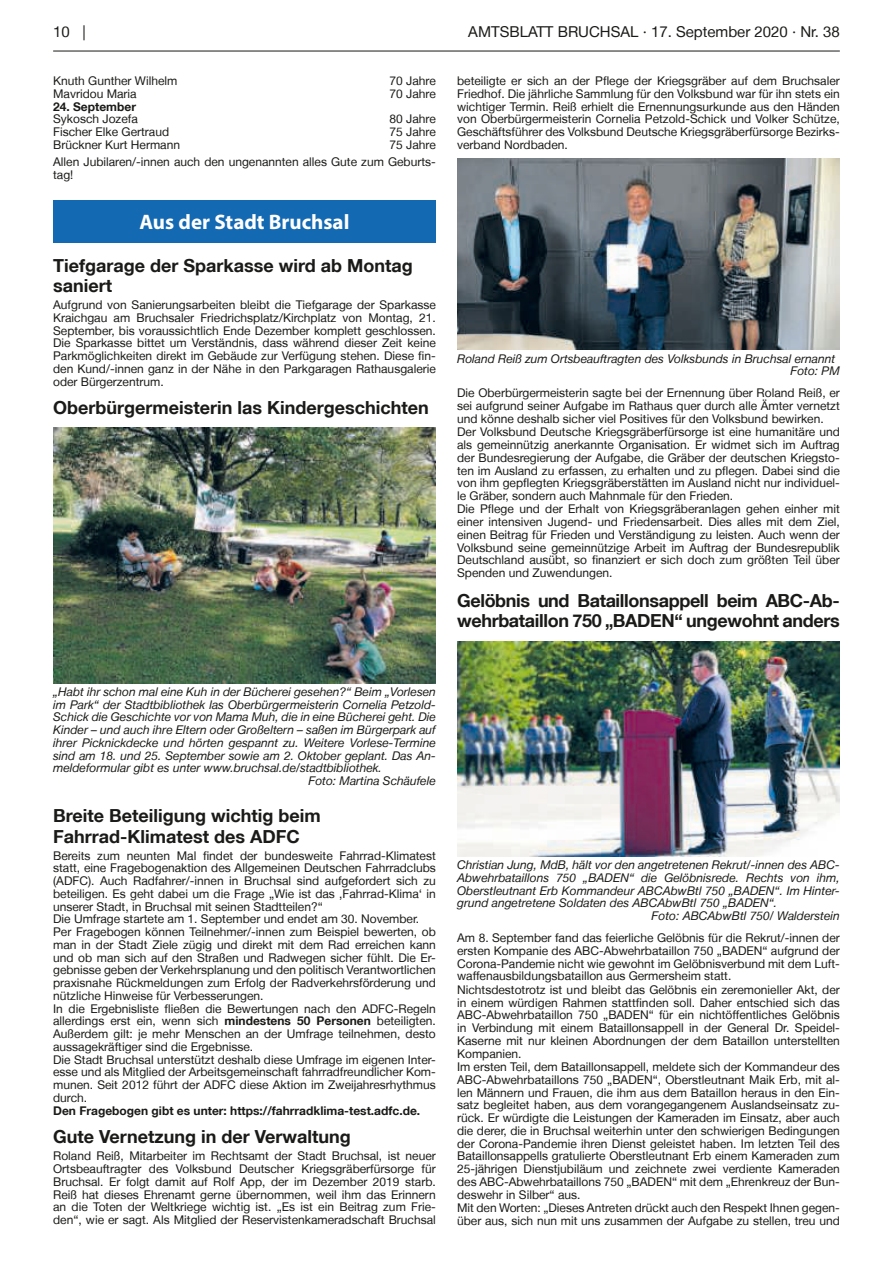
<style>
.page{position:relative;width:893px;height:1263px;background:#fff}
.page>*{position:absolute;margin:0;border:0;box-sizing:border-box;transform-origin:0 0}
.t1{font:700 21px "Myriad Pro";color:#fff}
.NM_Überschrift_groß{font:700 18px/20.2px "Helvetica Neue LT";color:#1a1a18}
.NM_Überschrift_groß-2{font:700 18px/20.2px "Helvetica Neue LT";letter-spacing:-.02em;color:#1a1a18}
.t2{font:15px "Helvetica Neue LT";color:#1a1a18}
.NM_Textblock{font:12px/12.8px "Helvetica Neue LT";color:#1a1a18;text-align:justify}
.NM_Bild{font:italic 12px/12.8px "Helvetica Neue LT";color:#1a1a18}
.NM_Textblock-2{font:700 12px "Helvetica Neue LT";color:#1a1a18}
.s1{font-weight:700}
</style>
<div class="page">
<hr style="left:53px;top:51px;width:787px;height:1px;background:#1a1a18">
<img style="left:457px;top:159px;width:383px;height:191px">
<img style="left:457px;top:641px;width:383px;height:215px">
<div style="left:53px;top:201px;width:383px;height:42px;background:#1469b3"></div>
<img style="left:53px;top:428px;width:383px;height:255px">
<p class="t2" style="left:53px;top:23px;width:34px">10 |</p>
<p class="t2" style="left:468px;top:23px;width:373px">AMTSBLATT BRUCHSAL · 17. September 2020 · Nr. 38</p>
<p class="NM_Textblock" style="left:457px;top:74px;width:384px">beteiligte er sich an der Pflege der Kriegsgräber auf dem Bruchsaler Friedhof. Die jährliche Sammlung für den Volksbund war für ihn stets ein wichtiger Termin. Reiß erhielt die Ernennungsurkunde aus den Händen von Oberbürgermeisterin Cornelia Petzold-Schick und Volker Schütze, Geschäftsführer des Volksbund Deutsche Kriegsgräberfürsorge Bezirks&shy;verband Nordbaden.</p>
<p class="NM_Textblock" style="left:53px;top:74px;width:126px">Knuth Gunther Wilhelm</p>
<p class="NM_Textblock" style="left:390px;top:74px;width:48px">70 Jahre</p>
<p class="NM_Textblock" style="left:53px;top:87px;width:85px">Mavridou Maria</p>
<p class="NM_Textblock" style="left:390px;top:87px;width:48px">70 Jahre</p>
<p class="NM_Textblock-2" style="left:53px;top:99px;width:84px">24. September</p>
<p class="NM_Textblock" style="left:53px;top:113px;width:86px">Sykosch Jozefa</p>
<p class="NM_Textblock" style="left:390px;top:113px;width:48px">80 Jahre</p>
<p class="NM_Textblock" style="left:53px;top:125px;width:118px">Fischer Elke Gertraud</p>
<p class="NM_Textblock" style="left:390px;top:125px;width:48px">75 Jahre</p>
<p class="NM_Textblock" style="left:53px;top:138px;width:128px">Brückner Kurt Hermann</p>
<p class="NM_Textblock" style="left:390px;top:138px;width:48px">75 Jahre</p>
<p class="NM_Textblock" style="left:53px;top:155px;width:384px">Allen Jubilaren/-innen auch den ungenannten alles Gute zum Geburts&shy;tag!</p>
<p class="t1" style="left:140px;top:208px;width:211px">Aus der Stadt Bruchsal</p>
<p class="NM_Überschrift_groß" style="left:53px;top:255px;width:361px">Tiefgarage der Sparkasse wird ab Montag saniert</p>
<p class="NM_Textblock" style="left:53px;top:298px;width:384px">Aufgrund von Sanierungsarbeiten bleibt die Tiefgarage der Sparkasse Kraichgau am Bruchsaler Friedrichsplatz/Kirchplatz von Montag, 21.<br>September, bis voraussichtlich Ende Dezember komplett geschlossen.<br>Die Sparkasse bittet um Verständnis, dass während dieser Zeit keine Parkmöglichkeiten direkt im Gebäude zur Verfügung stehen. Diese fin&shy;den Kund/-innen ganz in der Nähe in den Parkgaragen Rathausgalerie oder Bürgerzentrum.</p>
<p class="NM_Überschrift_groß" style="left:53px;top:397px;width:377px">Oberbürgermeisterin las Kindergeschichten</p>
<p class="NM_Bild" style="left:790px;top:352px;width:51px;text-indent:-333px">Roland Reiß zum Ortsbeauftragten des Volksbunds in Bruchsal ernannt<br>Foto: PM</p>
<p class="NM_Textblock" style="left:457px;top:386px;width:384px">Die Oberbürgermeisterin sagte bei der Ernennung über Roland Reiß, er sei aufgrund seiner Aufgabe im Rathaus quer durch alle Ämter vernetzt und könne deshalb sicher viel Positives für den Volksbund bewirken.</p>
<p class="NM_Textblock" style="left:457px;top:425px;width:384px">Der Volksbund Deutsche Kriegsgräberfürsorge ist eine humanitäre und als gemeinnützig anerkannte Organisation. Er widmet sich im Auftrag der Bundesregierung der Aufgabe, die Gräber der deutschen Kriegsto&shy;ten im Ausland zu erfassen, zu erhalten und zu pflegen. Dabei sind die von ihm gepflegten Kriegsgräberstätten im Ausland nicht nur individuel&shy;le Gräber, sondern auch Mahnmale für den Frieden.</p>
<p class="NM_Textblock" style="left:457px;top:503px;width:384px">Die Pflege und der Erhalt von Kriegsgräberanlagen gehen einher mit einer intensiven Jugend- und Friedensarbeit. Dies alles mit dem Ziel, einen Beitrag für Frieden und Verständigung zu leisten. Auch wenn der Volksbund seine gemeinnützige Arbeit im Auftrag der Bundesrepublik Deutschland ausübt, so finanziert er sich doch zum größten Teil über Spenden und Zuwendungen.</p>
<p class="NM_Überschrift_groß-2" style="left:457px;top:590px;width:384px">Gelöbnis und Bataillonsappell beim ABC-Ab&shy;wehrbataillon 750 „BADEN“ ungewohnt anders</p>
<p class="NM_Bild" style="left:53px;top:685px;width:384px;text-align:justify">„Habt ihr schon mal eine Kuh in der Bücherei gesehen?“ Beim „Vorlesen im Park“ der Stadtbibliothek las Oberbürgermeisterin Cornelia Petzold-Schick die Geschichte vor von Mama Muh, die in eine Bücherei geht. Die Kinder – und auch ihre Eltern oder Großeltern – saßen im Bürgerpark auf ihrer Picknickdecke und hörten gespannt zu. Weitere Vorlese-Termine sind am 18. und 25. September sowie am 2. Oktober geplant. Das An&shy;meldeformular gibt es unter www.bruchsal.de/stadtbibliothek.</p>
<p class="NM_Bild" style="left:308px;top:774px;width:129px">Foto: Martina Schäufele</p>
<p class="NM_Überschrift_groß" style="left:53px;top:805px;width:269px">Breite Beteiligung wichtig beim<br>Fahrrad-Klimatest des ADFC</p>
<p class="NM_Textblock" style="left:53px;top:849px;width:384px">Bereits zum neunten Mal findet der bundesweite Fahrrad-Klimatest statt, eine Fragebogenaktion des Allgemeinen Deutschen Fahrradclubs (ADFC). Auch Radfahrer/-innen in Bruchsal sind aufgefordert sich zu beteiligen. Es geht dabei um die Frage „Wie ist das ‚Fahrrad-Klima‘ in unserer Stadt, in Bruchsal mit seinen Stadtteilen?“</p>
<p class="NM_Textblock" style="left:53px;top:912px;width:368px">Die Umfrage startete am 1. September und endet am 30. November.</p>
<p class="NM_Textblock" style="left:53px;top:925px;width:384px">Per Fragebogen können Teilnehmer/-innen zum Beispiel bewerten, ob man in der Stadt Ziele zügig und direkt mit dem Rad erreichen kann und ob man sich auf den Straßen und Radwegen sicher fühlt. Die Er&shy;gebnisse geben der Verkehrsplanung und den politisch Verantwortlichen praxisnahe Rückmeldungen zum Erfolg der Radverkehrsförderung und nützliche Hinweise für Verbesserungen.</p>
<p class="NM_Textblock" style="left:53px;top:1002px;width:384px">In die Ergebnisliste fließen die Bewertungen nach den ADFC-Regeln allerdings erst ein, wenn sich <span class="s1">mindestens 50 Personen</span> beteiligten.<br>Außerdem gilt: je mehr Menschen an der Umfrage teilnehmen, desto aussagekräftiger sind die Ergebnisse.</p>
<p class="NM_Textblock" style="left:53px;top:1053px;width:384px">Die Stadt Bruchsal unterstützt deshalb diese Umfrage im eigenen Inter&shy;esse und als Mitglied der Arbeitsgemeinschaft fahrradfreundlicher Kom&shy;munen. Seit 2012 führt der ADFC diese Aktion im Zweijahresrhythmus durch.</p>
<p class="NM_Textblock-2" style="left:53px;top:1103px;width:369px">Den Fragebogen gibt es unter: https://fahrradklima-test.adfc.de.</p>
<p class="NM_Überschrift_groß" style="left:53px;top:1126px;width:299px">Gute Vernetzung in der Verwaltung</p>
<p class="NM_Textblock" style="left:53px;top:1149px;width:384px">Roland Reiß, Mitarbeiter im Rechtsamt der Stadt Bruchsal, ist neuer Ortsbeauftragter des Volksbund Deutscher Kriegsgräberfürsorge für Bruchsal. Er folgt damit auf Rolf App, der im Dezember 2019 starb.<br>Reiß hat dieses Ehrenamt gerne übernommen, weil ihm das Erinnern an die Toten der Weltkriege wichtig ist. „Es ist ein Beitrag zum Frie&shy;den“, wie er sagt. Als Mitglied der Reservistenkameradschaft Bruchsal</p>
<p class="NM_Bild" style="left:457px;top:858px;width:384px">Christian Jung, MdB, hält vor den angetretenen Rekrut/-innen des ABC-</p>
<p class="NM_Bild" style="left:457px;top:871px;width:384px">Abwehrbataillons 750 „BADEN“ die Gelöbnisrede. Rechts von ihm,</p>
<p class="NM_Bild" style="left:457px;top:884px;width:384px">Oberstleutnant Erb Kommandeur ABCAbwBtl 750 „BADEN“. Im Hinter-</p>
<p class="NM_Bild" style="left:457px;top:897px;width:322px">grund angetretene Soldaten des ABCAbwBtl 750 „BADEN“.</p>
<p class="NM_Bild" style="left:652px;top:909px;width:190px">Foto: ABCAbwBtl 750/ Walderstein</p>
<p class="NM_Textblock" style="left:457px;top:931px;width:384px">Am 8. September fand das feierliche Gelöbnis für die Rekrut/-innen der ersten Kompanie des ABC-Abwehrbataillon 750 „BADEN“ aufgrund der Corona-Pandemie nicht wie gewohnt im Gelöbnisverbund mit dem Luft&shy;waffenausbildungsbataillon aus Germersheim statt.</p>
<p class="NM_Textblock" style="left:457px;top:983px;width:384px">Nichtsdestotrotz ist und bleibt das Gelöbnis ein zeremonieller Akt, der in einem würdigen Rahmen stattfinden soll. Daher entschied sich das ABC-Abwehrbataillon 750 „BADEN“ für ein nichtöffentliches Gelöbnis in Verbindung mit einem Bataillonsappell in der General Dr. Speidel-Kaserne mit nur kleinen Abordnungen der dem Bataillon unterstellten Kompanien.</p>
<p class="NM_Textblock" style="left:457px;top:1060px;width:384px">Im ersten Teil, dem Bataillonsappell, meldete sich der Kommandeur des ABC-Abwehrbataillons 750 „BADEN“, Oberstleutnant Maik Erb, mit al&shy;len Männern und Frauen, die ihm aus dem Bataillon heraus in den Ein&shy;satz begleitet haben, aus dem vorangegangenem Auslandseinsatz zu&shy;rück. Er würdigte die Leistungen der Kameraden im Einsatz, aber auch die derer, die in Bruchsal weiterhin unter den schwierigen Bedingungen der Corona-Pandemie ihren Dienst geleistet haben. Im letzten Teil des Bataillonsappells gratulierte Oberstleutnant Erb einem Kameraden zum 25-jährigen Dienstjubiläum und zeichnete zwei verdiente Kameraden des ABC-Abwehrbataillons 750 „BADEN“ mit dem „Ehrenkreuz der Bun&shy;deswehr in Silber“ aus.</p>
<p class="NM_Textblock" style="left:457px;top:1201px;width:384px">Mit den Worten: „Dieses Antreten drückt auch den Respekt Ihnen gegen&shy;über aus, sich nun mit uns zusammen der Aufgabe zu stellen, treu und</p>
</div>
